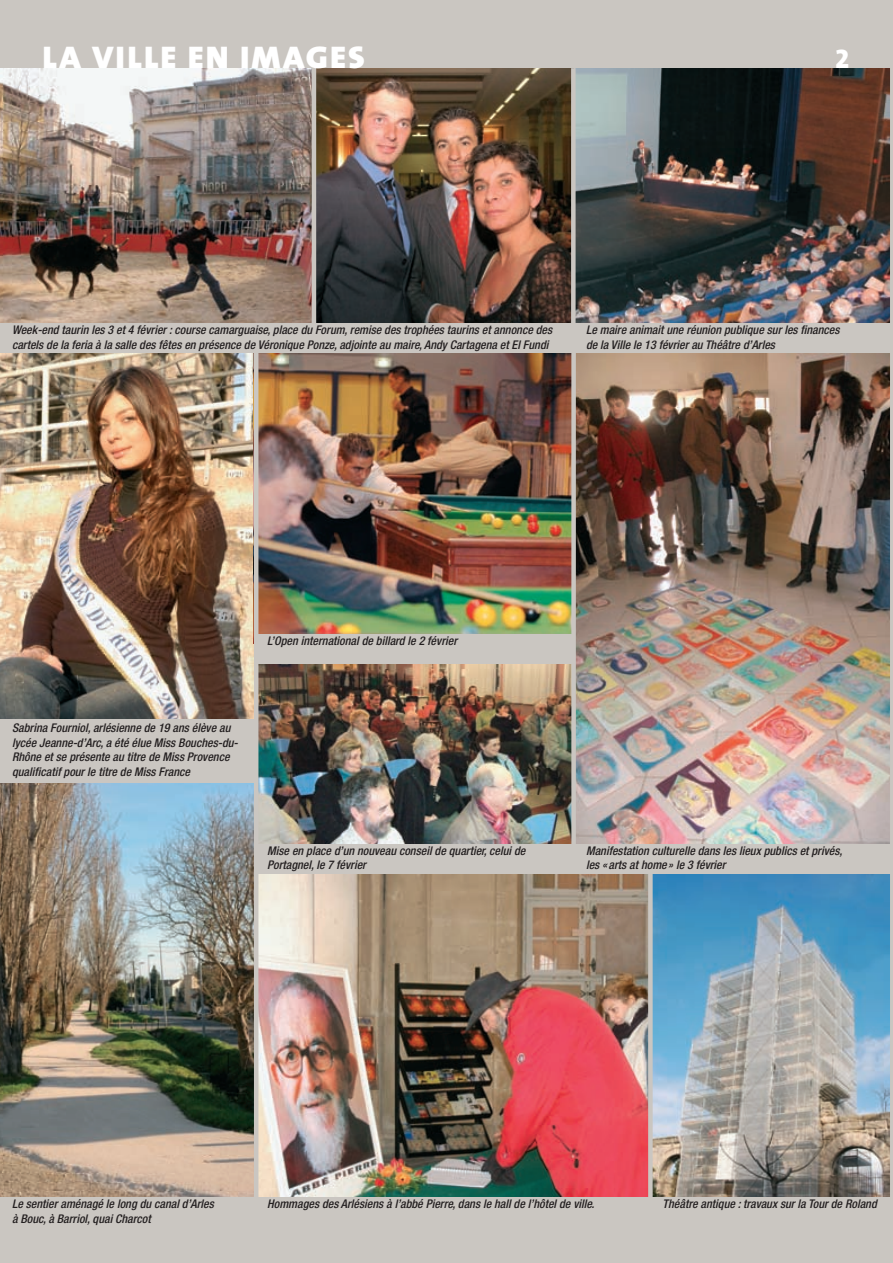
<style>
.page{position:relative;width:893px;height:1263px;background:#fff}
.page>*{position:absolute;margin:0;border:0;box-sizing:border-box;transform-origin:0 0}
.t1{font:900 31.5px "The Sans";letter-spacing:.06em;color:#fff;scale:1.06 1}
.t2{font:27px "The Sans Extra Bold Caps";color:#fff;scale:1.06 1}
.t3{font:italic 500 condensed 12px/14.4px "Helvetica Neue";color:#231f20}
</style>
<div class="page">
<img style="left:0;top:0;width:893px;height:1263px">
<h1 class="t1" style="left:42px;top:46px;width:306px">LA VILLE EN IMAGES</h1>
<h2 class="t2" style="left:835px;top:43px;width:15px">2</h2>
<p class="t3" style="left:12px;top:324px;width:544px">Week-end taurin les 3 et 4 février: course camarguaise, place du Forum, remise des trophées taurins et annonce des cartels de la feria à la salle des fêtes en présence de Véronique Ponze, adjointe au maire, Andy Cartagena et ElFundi</p>
<p class="t3" style="left:586px;top:324px;width:257px">Le maire animait une réunion publique surles finances de la Ville le 13 févrierau Théâtre d’Arles</p>
<p class="t3" style="left:267px;top:634px;width:194px">L’Open internationalde billard le 2 février</p>
<p class="t3" style="left:12px;top:722px;width:230px">Sabrina Fourniol, arlésienne de 19 ans élève au lycée Jeanne-d’Arc, a été élue Miss Bouches-du-Rhône et se présente au titre de Miss Provence qualificatif pourle titre de Miss France</p>
<p class="t3" style="left:267px;top:844px;width:262px">Mise en place d’un nouveau conseilde quartier, celuide<br>Portagnel, le 7 février</p>
<p class="t3" style="left:586px;top:844px;width:260px">Manifestation culturelle dans les lieux publics et privés, les « arts at home » le 3 février</p>
<p class="t3" style="left:12px;top:1198px;width:206px">Le sentieraménagé le long du canald’Arles</p>
<p class="t3" style="left:267px;top:1198px;width:331px">Hommages des Arlésiens à l’abbé Pierre, dans le hallde l’hôtelde ville.</p>
<p class="t3" style="left:12px;top:1212px;width:140px">à Bouc, à Barriol, quaiCharcot</p>
<p class="t3" style="left:663px;top:1198px;width:218px">Théâtre antique : travaux surla Tourde Roland</p>
</div>
